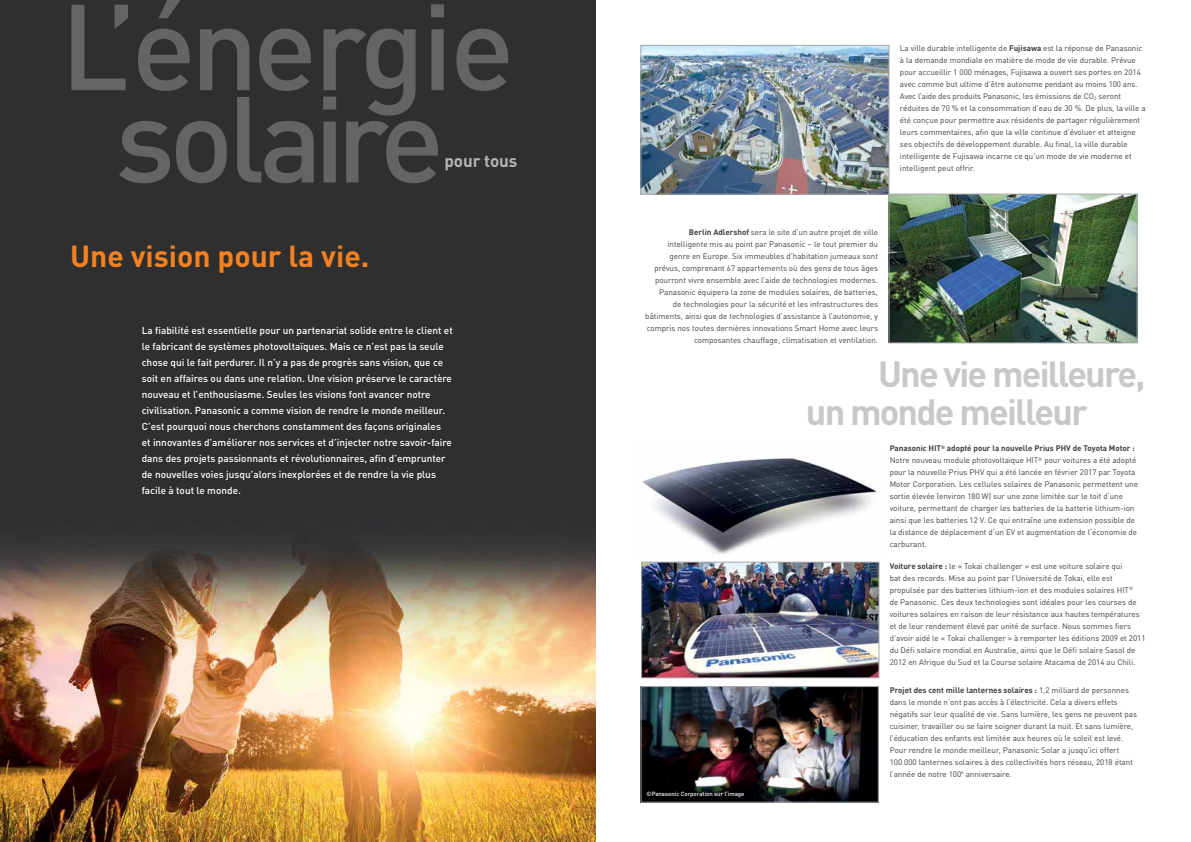
<style>
.page{position:relative;width:1191px;height:842px;background:#fff}
.page>*{position:absolute;margin:0;border:0;box-sizing:border-box;transform-origin:0 0}
.t1{font:500 120.1px/92.3px "DIN Pro";letter-spacing:-.05em;color:#636466;text-align:center}
.t2{font:700 36px/38px "DIN Pro";letter-spacing:-.05em;color:#c7c8ca}
.t3{font:700 30px "DIN Pro";color:#f58220}
.t4{font:700 17px "DIN Pro";letter-spacing:-.005em;color:#b1b4b6}
.t5{font:500 10px/16px "DIN Pro";color:#fff}
.t6{font:8px/12px "DIN Pro";color:#414042}
.t7{font:500 6px "DIN Pro";color:#fff}
.s1{font-weight:700}
</style>
<div class="page">
<img style="left:0;top:0;width:595px;height:842px">
<img style="left:643px;top:47px;width:244px;height:145px">
<div style="left:641px;top:45px;width:248px;height:149px;border:1px solid #a7a9ac"></div>
<img style="left:891px;top:196px;width:244px;height:145px">
<div style="left:889px;top:194px;width:248px;height:149px;border:1px solid #a7a9ac"></div>
<img style="left:643px;top:564px;width:234px;height:112px">
<div style="left:641px;top:562px;width:238px;height:116px;border:1px solid #a7a9ac"></div>
<img style="left:643px;top:688px;width:233px;height:112px">
<div style="left:641px;top:686px;width:237px;height:116px;border:1px solid #a7a9ac"></div>
<img style="left:642px;top:458px;width:238px;height:96px">
<h1 class="t1" style="left:60px;top:-7px;width:456px">L’énergie solaire</h1>
<h3 class="t4" style="left:444px;top:148px;width:74px">pour tous</h3>
<h3 class="t3" style="left:70px;top:233px;width:301px">Une vision pour la vie.</h3>
<p class="t5" style="left:142px;top:321px;width:312px">La fiabilité est essentielle pour un partenariat solide entre le client et le fabricant de systèmes photovoltaïques. Mais ce n’est pas la seule chose qui le fait perdurer. Il n’y a pas de progrès sans vision, que ce soit en affaires ou dans une relation. Une vision préserve le caractère nouveau et l’enthousiasme. Seules les visions font avancer notre civilisation. Panasonic a comme vision de rendre le monde meilleur.<br>C’est pourquoi nous cherchons constamment des façons originales<br>et innovantes d’améliorer nos services et d’injecter notre savoir-faire dans des projets passionnants et révolutionnaires, afin d’emprunter de nouvelles voies jusqu’alors inexplorées et de rendre la vie plus facile à tout le monde.</p>
<p class="t6" style="left:900px;top:42px;width:247px">La ville durable intelligente de <span class="s1">Fujisawa</span> est la réponse de Panasonic à la demande mondiale en matière de mode de vie durable. Prévue pour accueillir 1 000 ménages, Fujisawa a ouvert ses portes en 2014 avec comme but ultime d’être autonome pendant au moins 100 ans.<br>Avec l’aide des produits Panasonic, les émissions de CO<sub>2</sub> seront réduites de 70 % et la consommation d’eau de 30 %. De plus, la ville a été conçue pour permettre aux résidents de partager régulièrement leurs commentaires, afin que la ville continue d’évoluer et atteigne ses objectifs de développement durable. Au final, la ville durable intelligente de Fujisawa incarne ce qu’un mode de vie moderne et intelligent peut offrir.</p>
<p class="t6" style="left:645px;top:226px;width:234px;text-align:right"><span class="s1">Berlin Adlershof</span> sera le site d’un autre projet de ville<br>intelligente mis au point par Panasonic – le tout premier du genre en Europe. Six immeubles d’habitation jumeaux sont prévus, comprenant 67 appartements où des gens de tous âges pourront vivre ensemble avec l’aide de technologies modernes.<br>Panasonic équipera la zone de modules solaires, de batteries,<br>de technologies pour la sécurité et les infrastructures des bâtiments, ainsi que de technologies d’assistance à l’autonomie, y compris nos toutes dernières innovations Smart Home avec leurs composantes chauffage, climatisation et ventilation.</p>
<h2 class="t2" style="left:806px;top:353px;width:341px;text-indent:72px">Une vie meilleure, un monde meilleur</h2>
<p class="t6" style="left:889px;top:442px;width:250px"><span class="s1">Panasonic HIT</span><sup>®</sup> <span class="s1">adopté pour la nouvelle Prius PHV de Toyota Motor :<br></span>Notre nouveau module photovoltaïque HIT<sup>®</sup> pour voitures a été adopté pour la nouvelle Prius PHV qui a été lancée en février 2017 par Toyota Motor Corporation. Les cellules solaires de Panasonic permettent une sortie élevée (environ 180 W) sur une zone limitée sur le toit d‘une voiture, permettant de charger les batteries de la batterie lithium-ion ainsi que les batteries 12 V. Ce qui entraîne une extension possible de la distance de déplacement d‘un EV et augmentation de l‘économie de carburant.</p>
<p class="t6" style="left:889px;top:559px;width:257px"><span class="s1">Voiture solaire :</span> le « Tokai challenger » est une voiture solaire qui<br>bat des records. Mise au point par l’Université de Tokai, elle est propulsée par des batteries lithium-ion et des modules solaires HIT<sup>®<br></sup>de Panasonic. Ces deux technologies sont idéales pour les courses de voitures solaires en raison de leur résistance aux hautes températures et de leur rendement élevé par unité de surface. Nous sommes fiers d’avoir aidé le « Tokai challenger » à remporter les éditions 2009 et 2011 du Défi solaire mondial en Australie, ainsi que le Défi solaire Sasol de 2012 en Afrique du Sud et la Course solaire Atacama de 2014 au Chili.</p>
<p class="t7" style="left:646px;top:789px;width:99px">©Panasonic Corporation sur l’image</p>
<p class="t6" style="left:889px;top:683px;width:249px"><span class="s1">Projet des cent mille lanternes solaires :</span> 1,2 milliard de personnes dans le monde n’ont pas accès à l’électricité. Cela a divers effets négatifs sur leur qualité de vie. Sans lumière, les gens ne peuvent pas cuisiner, travailler ou se faire soigner durant la nuit. Et sans lumière, l’éducation des enfants est limitée aux heures où le soleil est levé.<br>Pour rendre le monde meilleur, Panasonic Solar a jusqu’ici offert<br>100 000 lanternes solaires à des collectivités hors réseau, 2018 étant l’année de notre 100<sup>e</sup> anniversaire.</p>
</div>
